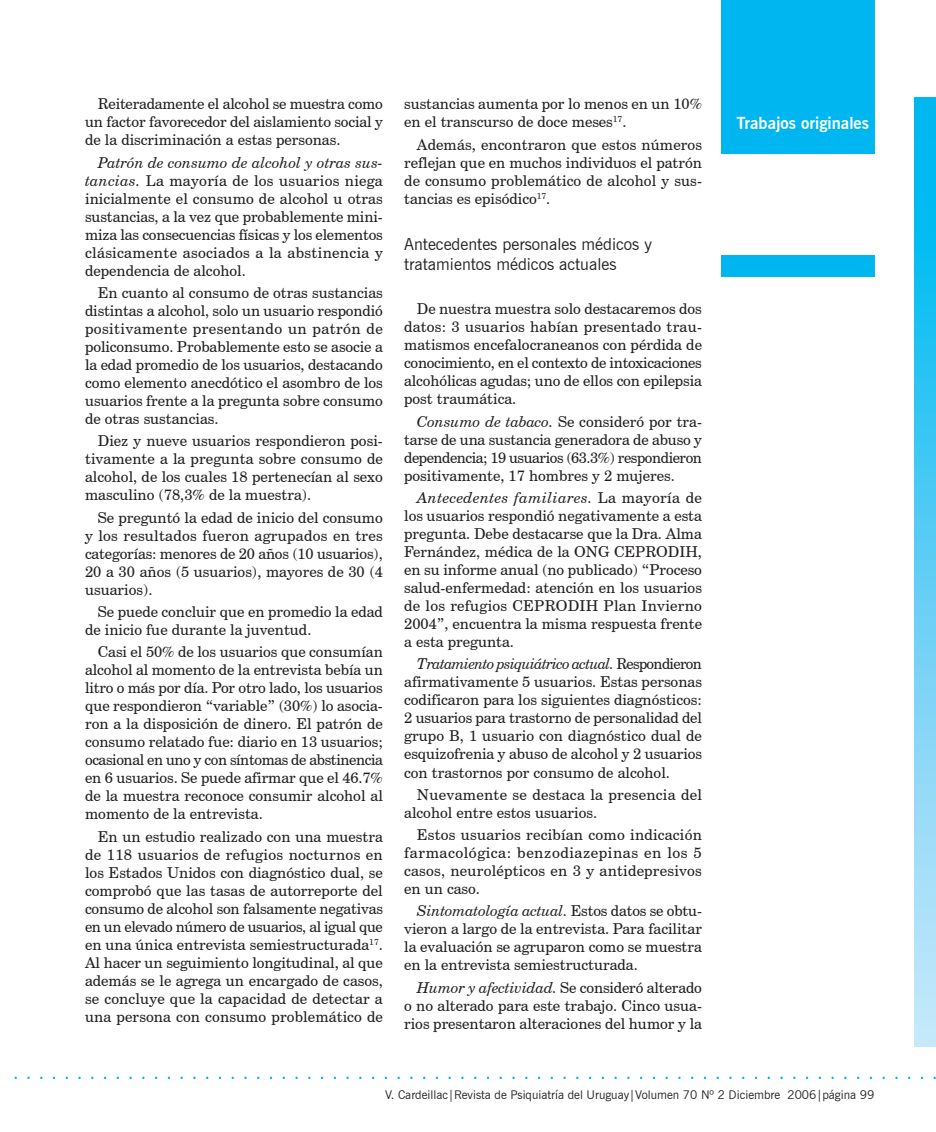
<style>
.page{position:relative;width:936px;height:1132px;background:#fff}
.page>*{position:absolute;margin:0;border:0;box-sizing:border-box;transform-origin:0 0}
.t1{font:16.5px/19.8px "News Gothic BT";color:#231f20}
.t2{font:700 16.5px "News Gothic BT";color:#fff}
.t3{font:15px/18px "Century Schoolbook BT";color:#231f20;text-align:justify}
.t4{font:12px "News Gothic BT";color:#231f20}
.s1{font-style:italic}
</style>
<div class="page">
<div style="left:721px;top:0;width:153px;height:153px;background:#00b6f0"></div>
<div style="left:721px;top:255px;width:153px;height:21px;background:#00b6f0"></div>
<div style="left:914px;top:98px;width:21px;height:948px;background:linear-gradient(to bottom,#00b5f0,#cee8fa)"></div>
<p class="t3" style="left:85px;top:95px;width:299px;text-indent:13px">Reiteradamente el alcohol se muestra como un factor favorecedor del aislamiento social y de la discriminación a estas personas.</p>
<p class="t3" style="left:85px;top:153px;width:299px;text-indent:13px"><span class="s1">Patrón de consumo de alcohol y otras sus&shy;tancias.</span> La mayoría de los usuarios niega inicialmente el consumo de alcohol u otras sustancias, a la vez que probablemente mini&shy;miza las consecuencias físicas y los elementos clásicamente asociados a la abstinencia y dependencia de alcohol.</p>
<p class="t3" style="left:85px;top:283px;width:299px;text-indent:13px">En cuanto al consumo de otras sustancias distintas a alcohol, solo un usuario respondió positivamente presentando un patrón de policonsumo. Probablemente esto se asocie a la edad promedio de los usuarios, destacando como elemento anecdótico el asombro de los usuarios frente a la pregunta sobre consumo de otras sustancias.</p>
<p class="t3" style="left:85px;top:431px;width:299px;text-indent:13px">Diez y nueve usuarios respondieron posi&shy;tivamente a la pregunta sobre consumo de alcohol, de los cuales 18 pertenecían al sexo masculino (78,3% de la muestra).</p>
<p class="t3" style="left:85px;top:508px;width:299px;text-indent:13px">Se preguntó la edad de inicio del consumo y los resultados fueron agrupados en tres categorías: menores de 20 años (10 usuarios), 20 a 30 años (5 usuarios), mayores de 30 (4 usuarios).</p>
<p class="t3" style="left:85px;top:602px;width:299px;text-indent:13px">Se puede concluir que en promedio la edad de inicio fue durante la juventud.</p>
<p class="t3" style="left:85px;top:642px;width:299px;text-indent:13px">Casi el 50% de los usuarios que consumían alcohol al momento de la entrevista bebía un litro o más por día. Por otro lado, los usuarios que respondieron “variable” (30%) lo asocia&shy;ron a la disposición de dinero. El patrón de consumo relatado fue: diario en 13 usuarios; ocasional en uno y con síntomas de abstinencia en 6 usuarios. Se puede afirmar que el 46.7% de la muestra reconoce consumir alcohol al momento de la entrevista.</p>
<p class="t3" style="left:85px;top:826px;width:299px;text-indent:13px">En un estudio realizado con una muestra de 118 usuarios de refugios nocturnos en los Estados Unidos con diagnóstico dual, se comprobó que las tasas de autorreporte del consumo de alcohol son falsamente negativas en un elevado número de usuarios, al igual que en una única entrevista semiestructurada<sup>17</sup>.<br>Al hacer un seguimiento longitudinal, al que además se le agrega un encargado de casos, se concluye que la capacidad de detectar a una persona con consumo problemático de</p>
<p class="t3" style="left:404px;top:95px;width:299px">sustancias aumenta por lo menos en un 10% en el transcurso de doce meses<sup>17</sup>.</p>
<p class="t3" style="left:404px;top:135px;width:299px;text-indent:13px">Además, encontraron que estos números reflejan que en muchos individuos el patrón de consumo problemático de alcohol y sus&shy;tancias es episódico<sup>17</sup>.</p>
<p class="t1" style="left:404px;top:234px;width:249px">Antecedentes personales médicos y tratamientos médicos actuales</p>
<p class="t3" style="left:404px;top:300px;width:299px;text-indent:13px">De nuestra muestra solo destacaremos dos datos: 3 usuarios habían presentado trau&shy;matismos encefalocraneanos con pérdida de conocimiento, en el contexto de intoxicaciones alcohólicas agudas; uno de ellos con epilepsia post traumática.</p>
<p class="t3" style="left:404px;top:412px;width:299px;text-indent:13px"><span class="s1">Consumo de tabaco.</span> Se consideró por tra&shy;tarse de una sustancia generadora de abuso y dependencia; 19 usuarios (63.3%) respondieron positivamente, 17 hombres y 2 mujeres.</p>
<p class="t3" style="left:404px;top:488px;width:299px;text-indent:13px"><span class="s1">Antecedentes familiares.</span> La mayoría de los usuarios respondió negativamente a esta pregunta. Debe destacarse que la Dra. Alma Fernández, médica de la ONG CEPRODIH, en su informe anual (no publicado) “Proceso salud-enfermedad: atención en los usuarios de los refugios CEPRODIH Plan Invierno 2004”, encuentra la misma respuesta frente a esta pregunta.</p>
<p class="t3" style="left:404px;top:654px;width:299px;text-indent:13px"><span class="s1">Tratamiento psiquiátrico actual.</span> Respondieron afirmativamente 5 usuarios. Estas personas codificaron para los siguientes diagnósticos:<br>2 usuarios para trastorno de personalidad del grupo B, 1 usuario con diagnóstico dual de esquizofrenia y abuso de alcohol y 2 usuarios con trastornos por consumo de alcohol.</p>
<p class="t3" style="left:404px;top:785px;width:299px;text-indent:13px">Nuevamente se destaca la presencia del alcohol entre estos usuarios.</p>
<p class="t3" style="left:404px;top:825px;width:299px;text-indent:13px">Estos usuarios recibían como indicación farmacológica: benzodiazepinas en los 5 casos, neurolépticos en 3 y antidepresivos en un caso.</p>
<p class="t3" style="left:404px;top:901px;width:299px;text-indent:13px"><span class="s1">Sintomatología actual.</span> Estos datos se obtu&shy;vieron a largo de la entrevista. Para facilitar la evaluación se agruparon como se muestra en la entrevista semiestructurada.</p>
<p class="t3" style="left:404px;top:977px;width:299px;text-indent:13px"><span class="s1">Humor y afectividad.</span> Se consideró alterado o no alterado para este trabajo. Cinco usua&shy;rios presentaron alteraciones del humor y la</p>
<p class="t2" style="left:736px;top:113px;width:134px">Trabajos originales</p>
<p class="t4" style="left:385px;top:1086px;width:490px">V. Cardeillac|Revista de Psiquiatría del Uruguay|Volumen 70 Nº 2 Diciembre 2006|página 99</p>
</div>
